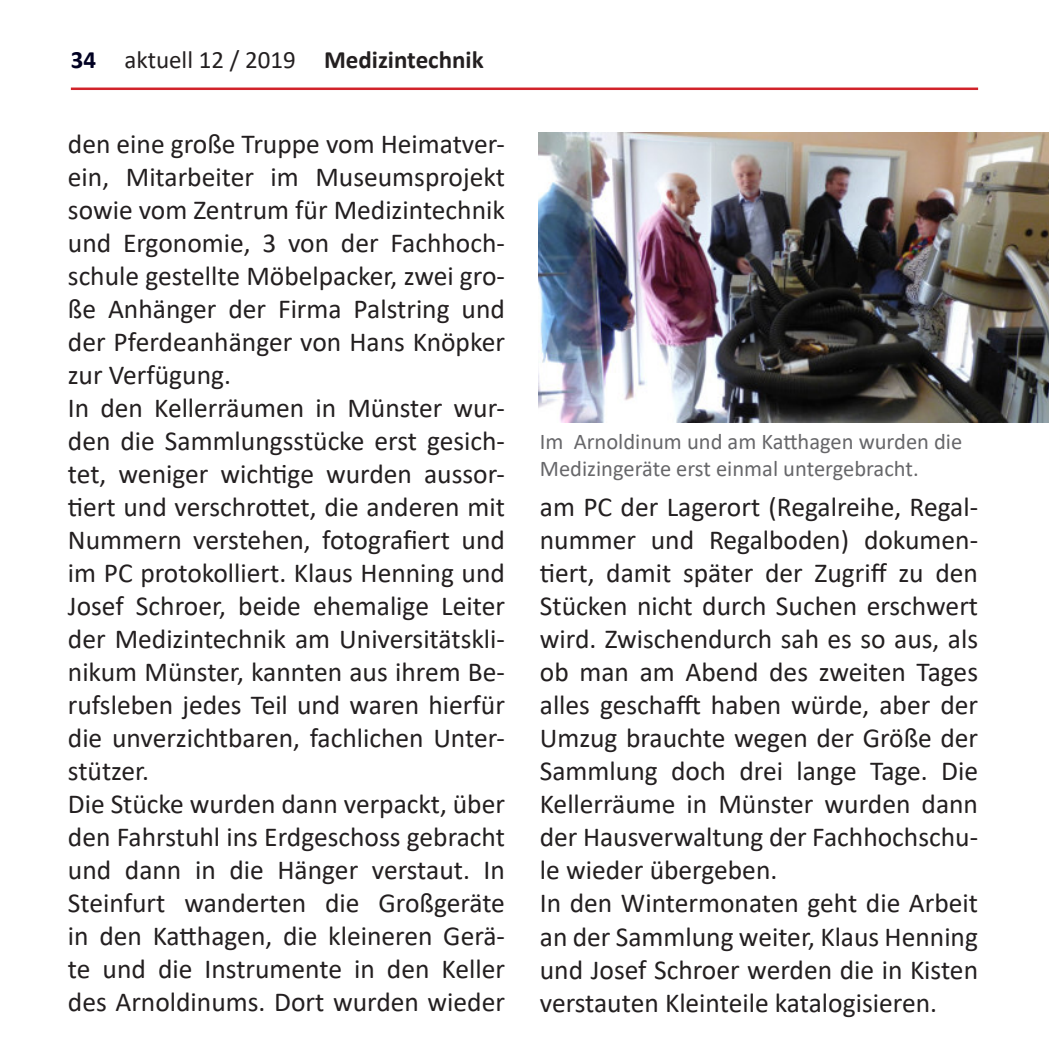
<style>
.page{position:relative;width:1049px;height:1037px;background:#fff}
.page>*{position:absolute;margin:0;border:0;box-sizing:border-box;transform-origin:0 0}
.t1{font:27.5px/33px "Calibri";color:#231f20}
.t2{font:25px "Calibri";color:#231f20}
.t3{font:22.5px/27px "Calibri";color:#67676a}
.s1{font-weight:700;color:#002}
.s2{font-weight:700}
</style>
<div class="page">
<hr style="left:71px;top:88px;width:907px;height:2px;background:#d1232a">
<img style="left:539px;top:132px;width:510px;height:290px">
<p class="t2" style="left:71px;top:49px;width:414px"><span class="s1">34</span> aktuell 12 / 2019 <span class="s2">Medizintechnik</span></p>
<p class="t1" style="left:68px;top:128px;width:439px">den eine große Truppe vom Heimatver&shy;ein, Mitarbeiter im Museumsprojekt sowie vom Zentrum für Medizintechnik und Ergonomie, 3 von der Fachhoch&shy;schule gestellte Möbelpacker, zwei gro&shy;ße Anhänger der Firma Palstring und der Pferdeanhänger von Hans Knöpker zur Verfügung.<br>In den Kellerräumen in Münster wur&shy;den die Sammlungsstücke erst gesich&shy;tet, weniger wichtige wurden aussor&shy;tiert und verschrottet, die anderen mit Nummern verstehen, fotografiert und im PC protokolliert. Klaus Henning und Josef Schroer, beide ehemalige Leiter der Medizintechnik am Universitätskli&shy;nikum Münster, kannten aus ihrem Be&shy;rufsleben jedes Teil und waren hierfür die unverzichtbaren, fachlichen Unter&shy;stützer.<br>Die Stücke wurden dann verpackt, über den Fahrstuhl ins Erdgeschoss gebracht und dann in die Hänger verstaut. In Steinfurt wanderten die Großgeräte in den Katthagen, die kleineren Gerä&shy;te und die Instrumente in den Keller des Arnoldinums. Dort wurden wieder</p>
<p class="t3" style="left:540px;top:427px;width:424px">Im Arnoldinum und am Katthagen wurden die<br>Medizingeräte erst einmal untergebracht.</p>
<p class="t1" style="left:540px;top:491px;width:440px">am PC der Lagerort (Regalreihe, Regal&shy;nummer und Regalboden) dokumen&shy;tiert, damit später der Zugriff zu den Stücken nicht durch Suchen erschwert wird. Zwischendurch sah es so aus, als ob man am Abend des zweiten Tages alles geschafft haben würde, aber der Umzug brauchte wegen der Größe der Sammlung doch drei lange Tage. Die Kellerräume in Münster wurden dann der Hausverwaltung der Fachhochschu&shy;le wieder übergeben.<br>In den Wintermonaten geht die Arbeit an der Sammlung weiter, Klaus Henning und Josef Schroer werden die in Kisten verstauten Kleinteile katalogisieren.</p>
</div>
